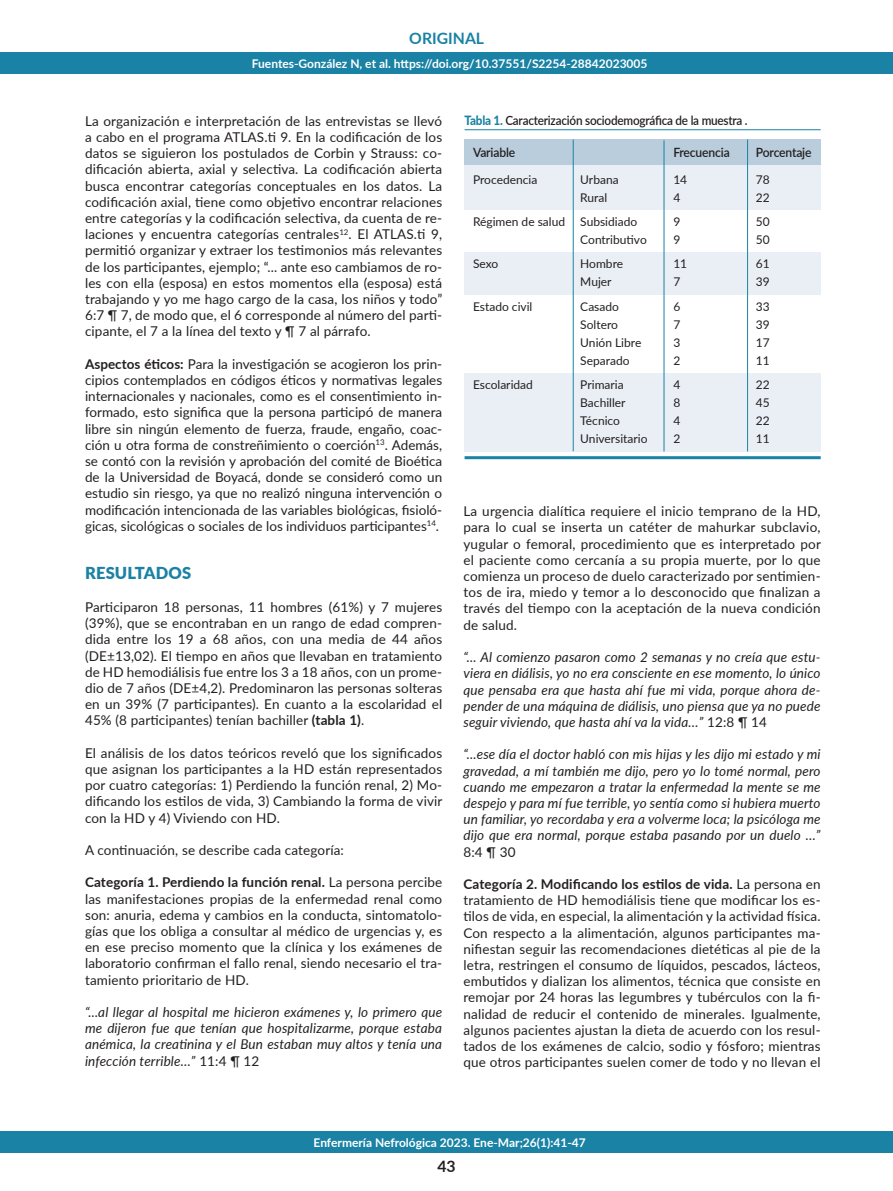
<style>
.page{position:relative;width:893px;height:1191px;background:#fff}
.page>*{position:absolute;margin:0;border:0;box-sizing:border-box;transform-origin:0 0}
.CUERPO_DE_TEXTO_GENE{font:900 16.5px "Lato";letter-spacing:.01em;color:#1a82a4}
.t1{font:700 15.75px "Lato";color:#1a82a4}
.t2{font:700 15.75px "Lato";color:#231f20}
.CUERPO_DE_TEXTO_GENE-2{font:13.5px/16.2px "Lato";letter-spacing:.01em;color:#231f20;text-align:justify}
.CUERPO_DE_TEXTO_GENE-3{font:italic 13.5px/16.2px "Lato";letter-spacing:.01em;color:#231f20;text-align:justify}
.t3{font:600 12.75px "Lato";letter-spacing:-.02em;color:#231f20;scale:.92 1}
.t4{font:600 12.75px "Lato";letter-spacing:-.02em;color:#231f20;scale:.95 1}
.t5{font:12px "Lato";color:#231f20}
.t6{font:700 12px "Lato";color:#fff}
.s1{font-weight:700}
.s2{font-style:normal}
.s3{font-weight:800;color:#1a82a4}
</style>
<div class="page">
<div style="left:0;top:52px;width:893px;height:21px;background:#1a82a4"></div>
<div style="left:0;top:1131px;width:893px;height:21px;background:#1a82a4"></div>
<div style="left:465px;top:139px;width:356px;height:26px;background:#b9cddc"></div>
<div style="left:465px;top:165px;width:356px;height:44px;background:#e9eff4"></div>
<div style="left:465px;top:252px;width:356px;height:42px;background:#e9eff4"></div>
<div style="left:465px;top:373px;width:356px;height:79px;background:#e9eff4"></div>
<hr style="left:465px;top:129px;width:356px;height:1px;background:#1a82a4">
<hr style="left:465px;top:456px;width:356px;height:3px;background:#1a82a4">
<hr style="left:573px;top:139px;width:1px;height:312px;background:#1a82a4">
<hr style="left:664px;top:140px;width:1px;height:311px;background:#1a82a4">
<hr style="left:747px;top:139px;width:1px;height:312px;background:#1a82a4">
<p class="t1" style="left:409px;top:26px;width:76px">ORIGINAL</p>
<p class="t6" style="left:252px;top:54px;width:397px">Fuentes-González N, et al. https://doi.org/10.37551/S2254-28842023005</p>
<p class="CUERPO_DE_TEXTO_GENE-2" style="left:85px;top:112px;width:359px">La organización e interpretación de las entrevistas se llevó a cabo en el programa ATLAS.ti 9. En la codificación de los datos se siguieron los postulados de Corbin y Strauss: co&shy;dificación abierta, axial y selectiva. La codificación abierta busca encontrar categorías conceptuales en los datos. La codificación axial, tiene como objetivo encontrar relaciones entre categorías y la codificación selectiva, da cuenta de re&shy;laciones y encuentra categorías centrales<sup>12</sup>. El ATLAS.ti 9, permitió organizar y extraer los testimonios más relevantes de los participantes, ejemplo; “... ante eso cambiamos de ro&shy;les con ella (esposa) en estos momentos ella (esposa) está trabajando y yo me hago cargo de la casa, los niños y todo” 6:7 ¶ 7, de modo que, el 6 corresponde al número del parti&shy;cipante, el 7 a la línea del texto y ¶ 7 al párrafo.</p>
<p class="CUERPO_DE_TEXTO_GENE-2" style="left:85px;top:355px;width:359px"><span class="s1">Aspectos éticos:</span> Para la investigación se acogieron los prin&shy;cipios contemplados en códigos éticos y normativas legales internacionales y nacionales, como es el consentimiento in&shy;formado, esto significa que la persona participó de manera libre sin ningún elemento de fuerza, fraude, engaño, coac&shy;ción u otra forma de constreñimiento o coerción<sup>13</sup>. Además, se contó con la revisión y aprobación del comité de Bioética de la Universidad de Boyacá, donde se consideró como un estudio sin riesgo, ya que no realizó ninguna intervención o modificación intencionada de las variables biológicas, fisioló&shy;gicas, sicológicas o sociales de los individuos participantes<sup>14</sup>.</p>
<p class="CUERPO_DE_TEXTO_GENE" style="left:85px;top:561px;width:108px">RESULTADOS</p>
<p class="CUERPO_DE_TEXTO_GENE-2" style="left:85px;top:598px;width:359px">Participaron 18 personas, 11 hombres (61%) y 7 mujeres (39%), que se encontraban en un rango de edad compren&shy;dida entre los 19 a 68 años, con una media de 44 años (DE±13,02). El tiempo en años que llevaban en tratamiento de HD hemodiálisis fue entre los 3 a 18 años, con un prome&shy;dio de 7 años (DE±4,2). Predominaron las personas solteras en un 39% (7 participantes). En cuanto a la escolaridad el 45% (8 participantes) tenían bachiller <span class="s1">(tabla 1)</span>.</p>
<p class="CUERPO_DE_TEXTO_GENE-2" style="left:85px;top:744px;width:359px">El análisis de los datos teóricos reveló que los significados que asignan los participantes a la HD están representados por cuatro categorías: 1) Perdiendo la función renal, 2) Mo&shy;dificando los estilos de vida, 3) Cambiando la forma de vivir con la HD y 4) Viviendo con HD.</p>
<p class="CUERPO_DE_TEXTO_GENE-2" style="left:85px;top:841px;width:260px">A continuación, se describe cada categoría:</p>
<p class="CUERPO_DE_TEXTO_GENE-2" style="left:85px;top:873px;width:359px"><span class="s1">Categoría 1. Perdiendo la función renal.</span> La persona percibe las manifestaciones propias de la enfermedad renal como son: anuria, edema y cambios en la conducta, sintomatolo&shy;gías que los obliga a consultar al médico de urgencias y, es en ese preciso momento que la clínica y los exámenes de laboratorio confirman el fallo renal, siendo necesario el tra&shy;tamiento prioritario de HD.</p>
<p class="CUERPO_DE_TEXTO_GENE-3" style="left:85px;top:1003px;width:359px">“...al llegar al hospital me hicieron exámenes y, lo primero que me dijeron fue que tenían que hospitalizarme, porque estaba anémica, la creatinina y el Bun estaban muy altos y tenía una infección terrible…” <span class="s2">11:4 ¶ 12</span></p>
<p class="t3" style="left:465px;top:111px;width:309px"><span class="s3">Tabla 1.</span> Caracterización sociodemográfica de la muestra .</p>
<p class="t4" style="left:473px;top:143px;width:46px">Variable</p>
<p class="t4" style="left:673px;top:143px;width:61px">Frecuencia</p>
<p class="t4" style="left:756px;top:143px;width:60px">Porcentaje</p>
<p class="t5" style="left:473px;top:171px;width:66px">Procedencia</p>
<p class="t5" style="left:580px;top:171px;width:40px">Urbana</p>
<p class="t5" style="left:673px;top:171px;width:15px">14</p>
<p class="t5" style="left:756px;top:171px;width:15px">78</p>
<p class="t5" style="left:580px;top:189px;width:29px">Rural</p>
<p class="t5" style="left:673px;top:189px;width:8px">4</p>
<p class="t5" style="left:756px;top:189px;width:15px">22</p>
<p class="t5" style="left:473px;top:213px;width:94px">Régimen de salud</p>
<p class="t5" style="left:580px;top:213px;width:58px">Subsidiado</p>
<p class="t5" style="left:673px;top:213px;width:8px">9</p>
<p class="t5" style="left:756px;top:213px;width:15px">50</p>
<p class="t5" style="left:580px;top:231px;width:68px">Contributivo</p>
<p class="t5" style="left:673px;top:231px;width:8px">9</p>
<p class="t5" style="left:756px;top:231px;width:15px">50</p>
<p class="t5" style="left:473px;top:255px;width:27px">Sexo</p>
<p class="t5" style="left:580px;top:255px;width:44px">Hombre</p>
<p class="t5" style="left:673px;top:255px;width:15px">11</p>
<p class="t5" style="left:756px;top:255px;width:15px">61</p>
<p class="t5" style="left:580px;top:273px;width:33px">Mujer</p>
<p class="t5" style="left:673px;top:273px;width:8px">7</p>
<p class="t5" style="left:756px;top:273px;width:15px">39</p>
<p class="t5" style="left:473px;top:298px;width:61px">Estado civil</p>
<p class="t5" style="left:580px;top:298px;width:40px">Casado</p>
<p class="t5" style="left:673px;top:298px;width:8px">6</p>
<p class="t5" style="left:756px;top:298px;width:15px">33</p>
<p class="t5" style="left:580px;top:316px;width:39px">Soltero</p>
<p class="t5" style="left:673px;top:316px;width:8px">7</p>
<p class="t5" style="left:756px;top:316px;width:15px">39</p>
<p class="t5" style="left:580px;top:334px;width:63px">Unión Libre</p>
<p class="t5" style="left:673px;top:334px;width:8px">3</p>
<p class="t5" style="left:756px;top:334px;width:15px">17</p>
<p class="t5" style="left:580px;top:352px;width:51px">Separado</p>
<p class="t5" style="left:673px;top:352px;width:8px">2</p>
<p class="t5" style="left:756px;top:352px;width:15px">11</p>
<p class="t5" style="left:473px;top:376px;width:61px">Escolaridad</p>
<p class="t5" style="left:580px;top:376px;width:45px">Primaria</p>
<p class="t5" style="left:673px;top:376px;width:8px">4</p>
<p class="t5" style="left:756px;top:376px;width:15px">22</p>
<p class="t5" style="left:580px;top:394px;width:47px">Bachiller</p>
<p class="t5" style="left:673px;top:394px;width:8px">8</p>
<p class="t5" style="left:756px;top:394px;width:15px">45</p>
<p class="t5" style="left:580px;top:412px;width:41px">Técnico</p>
<p class="t5" style="left:673px;top:412px;width:8px">4</p>
<p class="t5" style="left:756px;top:412px;width:15px">22</p>
<p class="t5" style="left:580px;top:430px;width:69px">Universitario</p>
<p class="t5" style="left:673px;top:430px;width:8px">2</p>
<p class="t5" style="left:756px;top:430px;width:15px">11</p>
<p class="CUERPO_DE_TEXTO_GENE-2" style="left:463px;top:502px;width:359px">La urgencia dialítica requiere el inicio temprano de la HD, para lo cual se inserta un catéter de mahurkar subclavio, yugular o femoral, procedimiento que es interpretado por el paciente como cercanía a su propia muerte, por lo que comienza un proceso de duelo caracterizado por sentimien&shy;tos de ira, miedo y temor a lo desconocido que finalizan a través del tiempo con la aceptación de la nueva condición de salud.</p>
<p class="CUERPO_DE_TEXTO_GENE-3" style="left:463px;top:648px;width:359px">“... Al comienzo pasaron como 2 semanas y no creía que estu&shy;viera en diálisis, yo no era consciente en ese momento, lo único que pensaba era que hasta ahí fue mi vida, porque ahora de&shy;pender de una máquina de diálisis, uno piensa que ya no puede seguir viviendo, que hasta ahí va la vida…” <span class="s2">12:8 ¶ 14</span></p>
<p class="CUERPO_DE_TEXTO_GENE-3" style="left:463px;top:745px;width:359px">“...ese día el doctor habló con mis hijas y les dijo mi estado y mi gravedad, a mí también me dijo, pero yo lo tomé normal, pero cuando me empezaron a tratar la enfermedad la mente se me despejo y para mí fue terrible, yo sentía como si hubiera muerto un familiar, yo recordaba y era a volverme loca; la psicóloga me dijo que era normal, porque estaba pasando por un duelo …” <span class="s2">8:4 ¶ 30</span></p>
<p class="CUERPO_DE_TEXTO_GENE-2" style="left:463px;top:875px;width:359px"><span class="s1">Categoría 2. Modificando los estilos de vida.</span> La persona en tratamiento de HD hemodiálisis tiene que modificar los es&shy;tilos de vida, en especial, la alimentación y la actividad física.<br>Con respecto a la alimentación, algunos participantes ma&shy;nifiestan seguir las recomendaciones dietéticas al pie de la letra, restringen el consumo de líquidos, pescados, lácteos, embutidos y dializan los alimentos, técnica que consiste en remojar por 24 horas las legumbres y tubérculos con la fi&shy;nalidad de reducir el contenido de minerales. Igualmente, algunos pacientes ajustan la dieta de acuerdo con los resul&shy;tados de los exámenes de calcio, sodio y fósforo; mientras que otros participantes suelen comer de todo y no llevan el</p>
<p class="t6" style="left:314px;top:1133px;width:274px">Enfermería Nefrológica 2023. Ene-Mar;26(1):41-47</p>
<p class="t2" style="left:437px;top:1154px;width:20px">43</p>
</div>
